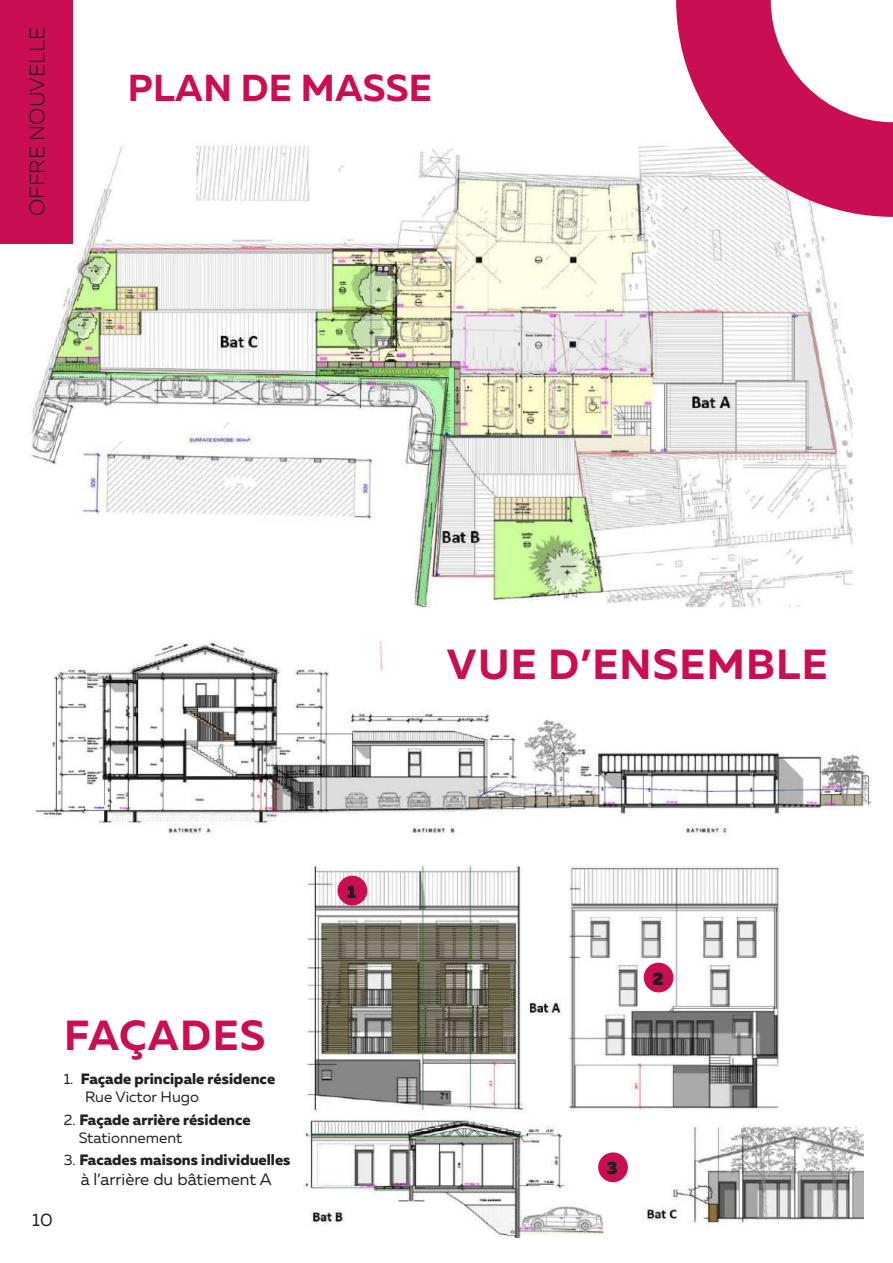
<style>
.page{position:relative;width:893px;height:1263px;background:#fff}
.page>*{position:absolute;margin:0;border:0;box-sizing:border-box;transform-origin:0 0}
.t1{font:700 42px "Muller";letter-spacing:.03em;color:#ca0e53}
.t2{font:700 37.5px "Muller";letter-spacing:.01em;color:#ca0e53}
.t3{font:300 21px "Muller";color:#231f20}
.t4{font:900 18px "Muller";color:#231f20}
.t5{font:18px "Muller";color:#231f20}
.t6{font:16.5px "Muller";color:#231f20}
.t7{font:800 15px/18px "Muller";color:#231f20}
.s1{font-weight:400}
</style>
<div class="page">
<img style="left:36px;top:641px;width:834px;height:195px">
<img style="left:22px;top:122px;width:832px;height:486px">
<div style="left:0;top:0;width:72px;height:243px;background:#ca0e53"></div>
<img style="left:303px;top:866px;width:560px;height:371px">
<div style="left:338px;top:876px;width:29px;height:29px;background:#ca0e53;border-radius:50%"></div>
<div style="left:644px;top:963px;width:29px;height:29px;background:#ca0e53;border-radius:50%"></div>
<div style="left:598px;top:1152px;width:30px;height:30px;background:#ca0e53;border-radius:50%"></div>
<svg style="left:676px;top:0;width:217px;height:217px;fill:#ca0e53"></svg>
<h3 class="t3" style="left:25px;top:216px;width:191px;rotate:-90deg">OFFRE NOUVELLE</h3>
<h2 class="t2" style="left:128px;top:67px;width:306px">PLAN DE MASSE</h2>
<p class="t5" style="left:32px;top:1211px;width:22px">10</p>
<h1 class="t1" style="left:64px;top:1011px;width:203px">FAÇADES</h1>
<p class="t7" style="left:85px;top:1071px;width:192px;text-indent:-21px"><span class="s1">1.</span> Façade principale résidence<br><span class="s1">Rue Victor Hugo</span></p>
<p class="t7" style="left:79px;top:1112px;width:173px;text-indent:-15px"><span class="s1">2.</span> Façade arrière résidence<br><span class="s1">Stationnement</span></p>
<p class="t7" style="left:64px;top:1152px;width:228px"><span class="s1">3.</span> Facades maisons individuelles</p>
<p class="t6" style="left:81px;top:1171px;width:192px">à l’arrière du bâtiement A</p>
<p class="t4" style="left:347px;top:881px;width:11px">1</p>
<h1 class="t1" style="left:447px;top:641px;width:382px">VUE D’ENSEMBLE</h1>
<p class="t4" style="left:652px;top:968px;width:13px">2</p>
<p class="t4" style="left:607px;top:1158px;width:12px">3</p>
</div>
